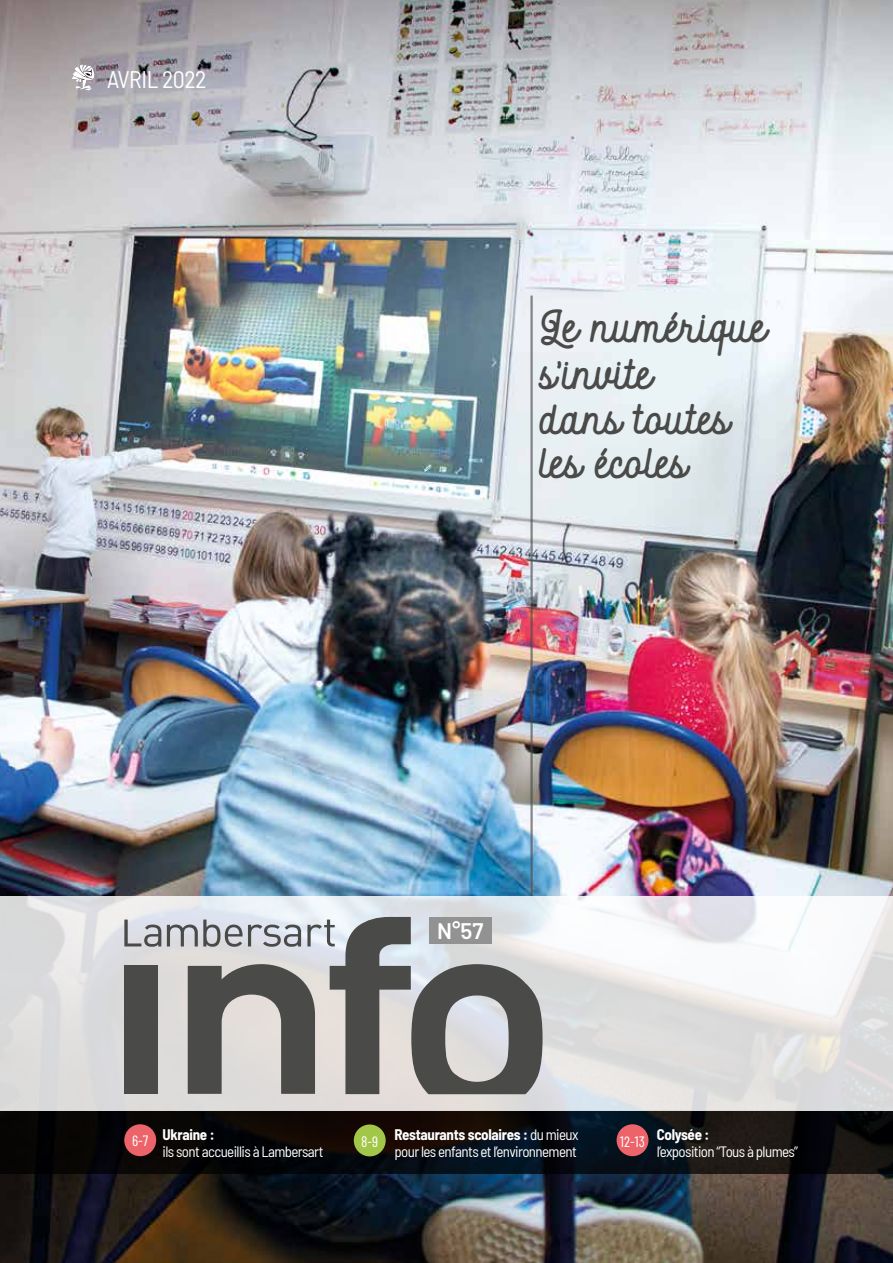
<style>
.page{position:relative;width:893px;height:1263px;background:#fff}
.page>*{position:absolute;margin:0;border:0;box-sizing:border-box;transform-origin:0 0}
.t1{font:42px/45.6px "Autoguardf 7";color:#4a4a49}
.t2{font:semi-condensed 24px "Barlow";letter-spacing:-.02em;color:#fff}
.t3{font:600 22.5px "Barlow";color:#fff}
.t4{font:semi-condensed 15px/17.1px "Barlow";letter-spacing:-.04em;color:#fff}
.t5{font:700 semi-condensed 15px "Barlow";letter-spacing:-.02em;color:#fff}
.t6{font:15px "Barlow Condensed";color:#fff}
.s1{font-weight:700}
</style>
<div class="page">
<img style="left:0;top:0;width:893px;height:1263px">
<svg style="left:0;top:1110px;width:893px;height:64px;background:#0f0f10"></svg>
<svg style="left:0;top:896px;width:893px;height:214px;fill:#dfdfdf"></svg>
<hr style="left:530px;top:296px;width:3px;height:599px;background:#4a4a49">
<svg style="left:124px;top:919px;width:37px;height:28px"></svg>
<div style="left:124px;top:966px;width:34px;height:128px;background:#4a4a49"></div>
<svg style="left:167px;top:917px;width:376px;height:177px;background:#9d9d9d"></svg>
<svg style="left:72px;top:65px;width:22px;height:25px"></svg>
<div style="left:354px;top:1124px;width:32px;height:32px;background:#a2c748;border-radius:50%"></div>
<div style="left:124px;top:1124px;width:32px;height:32px;background:#ec646a;border-radius:50%"></div>
<div style="left:617px;top:1124px;width:31px;height:32px;background:#ec646a;border-radius:50%"></div>
<h2 class="t2" style="left:107px;top:62px;width:101px">AVRIL 2022</h2>
<h1 class="t1" style="left:540px;top:305px;width:228px">Le numérique s’invite<br>dans toutes les écoles</h1>
<h3 class="t3" style="left:437px;top:917px;width:48px">N°57</h3>
<p class="t6" style="left:132px;top:1130px;width:18px">6-7</p>
<p class="t5" style="left:163px;top:1123px;width:53px">Ukraine :</p>
<p class="t4" style="left:163px;top:1141px;width:162px">ils sont accueillis à Lambersart</p>
<p class="t6" style="left:361px;top:1130px;width:19px">8-9</p>
<p class="t4" style="left:394px;top:1125px;width:186px"><span class="s1">Restaurants scolaires :</span> du mieux pour les enfants et l’environnement</p>
<p class="t6" style="left:620px;top:1130px;width:26px">12-13</p>
<p class="t5" style="left:657px;top:1123px;width:54px">Colysée :</p>
<p class="t4" style="left:657px;top:1141px;width:143px">l’exposition “Tous à plumes”</p>
</div>
